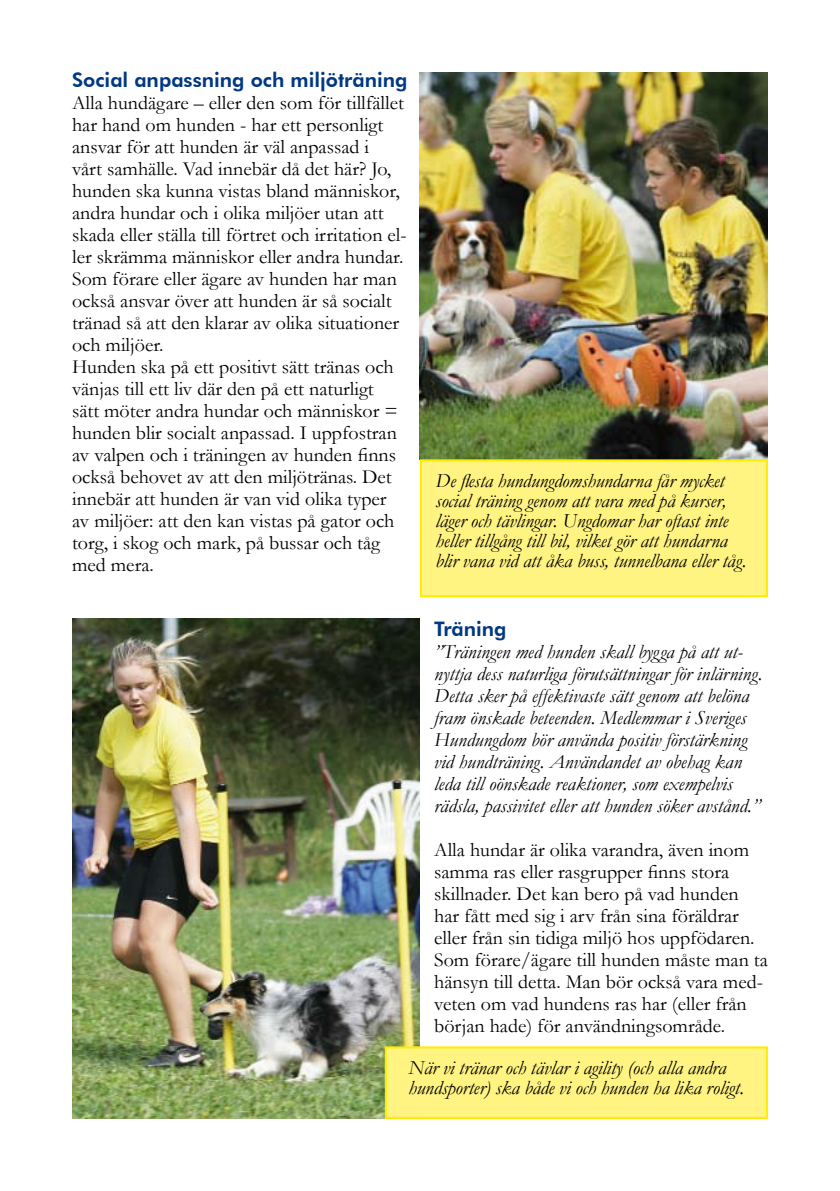
<style>
.page{position:relative;width:840px;height:1191px;background:#fff}
.page>*{position:absolute;margin:0;border:0;box-sizing:border-box;transform-origin:0 0}
.t1{font:20px/22px "Garamond";color:#000}
.t2{font:italic 20px/22px "Garamond";color:#000}
.t3{font:800 20px "Futura BT";color:#003882}
</style>
<div class="page">
<img style="left:72px;top:619px;width:347px;height:500px">
<img style="left:419px;top:72px;width:348px;height:388px">
<div style="left:420px;top:459px;width:347px;height:138px;background:#fff381;border:2px solid #ffed00"></div>
<div style="left:384px;top:1046px;width:383px;height:73px;background:#fff381;border:2px solid #ffed00"></div>
<p class="t3" style="left:72px;top:68px;width:337px">Social anpassning och miljöträning</p>
<p class="t1" style="left:72px;top:91px;width:336px">Alla hundägare – eller den som för tillfället har hand om hunden - har ett personligt ansvar för att hunden är väl anpassad i<br>vårt samhälle. Vad innebär då det här? Jo, hunden ska kunna vistas bland människor, andra hundar och i olika miljöer utan att skada eller ställa till förtret och irritation el&shy;ler skrämma människor eller andra hundar.<br>Som förare eller ägare av hunden har man också ansvar över att hunden är så socialt tränad så att den klarar av olika situationer och miljöer.<br>Hunden ska på ett positivt sätt tränas och vänjas till ett liv där den på ett naturligt<br>sätt möter andra hundar och människor = hunden blir socialt anpassad. I uppfostran av valpen och i träningen av hunden finns också behovet av att den miljötränas. Det innebär att hunden är van vid olika typer av miljöer: att den kan vistas på gator och torg, i skog och mark, på bussar och tåg med mera.</p>
<p class="t2" style="left:435px;top:470px;width:312px;line-height:20px">De flesta hundungdomshundarna får mycket social träning genom att vara med på kurser, läger och tävlingar. Ungdomar har oftast inte heller tillgång till bil, vilket gör att hundarna blir vana vid att åka buss, tunnelbana eller tåg.</p>
<p class="t3" style="left:434px;top:616px;width:74px">Träning</p>
<p class="t2" style="left:434px;top:640px;width:329px">”Träningen med hunden skall bygga på att ut&shy;nyttja dess naturliga förutsättningar för inlärning.<br>Detta sker på effektivaste sätt genom att belöna fram önskade beteenden. Medlemmar i Sveriges Hundungdom bör använda positiv förstärkning vid hundträning. Användandet av obehag kan leda till oönskade reaktioner, som exempelvis rädsla, passivitet eller att hunden söker avstånd.”</p>
<p class="t1" style="left:434px;top:838px;width:335px">Alla hundar är olika varandra, även inom samma ras eller rasgrupper finns stora skillnader. Det kan bero på vad hunden har fått med sig i arv från sina föräldrar eller från sin tidiga miljö hos uppfödaren.<br>Som förare/ägare till hunden måste man ta hänsyn till detta. Man bör också vara med&shy;veten om vad hundens ras har (eller från början hade) för användningsområde.</p>
<p class="t2" style="left:408px;top:1056px;width:337px;line-height:20px">När vi tränar och tävlar i agility (och alla andra hundsporter) ska både vi och hunden ha lika roligt.</p>
</div>
